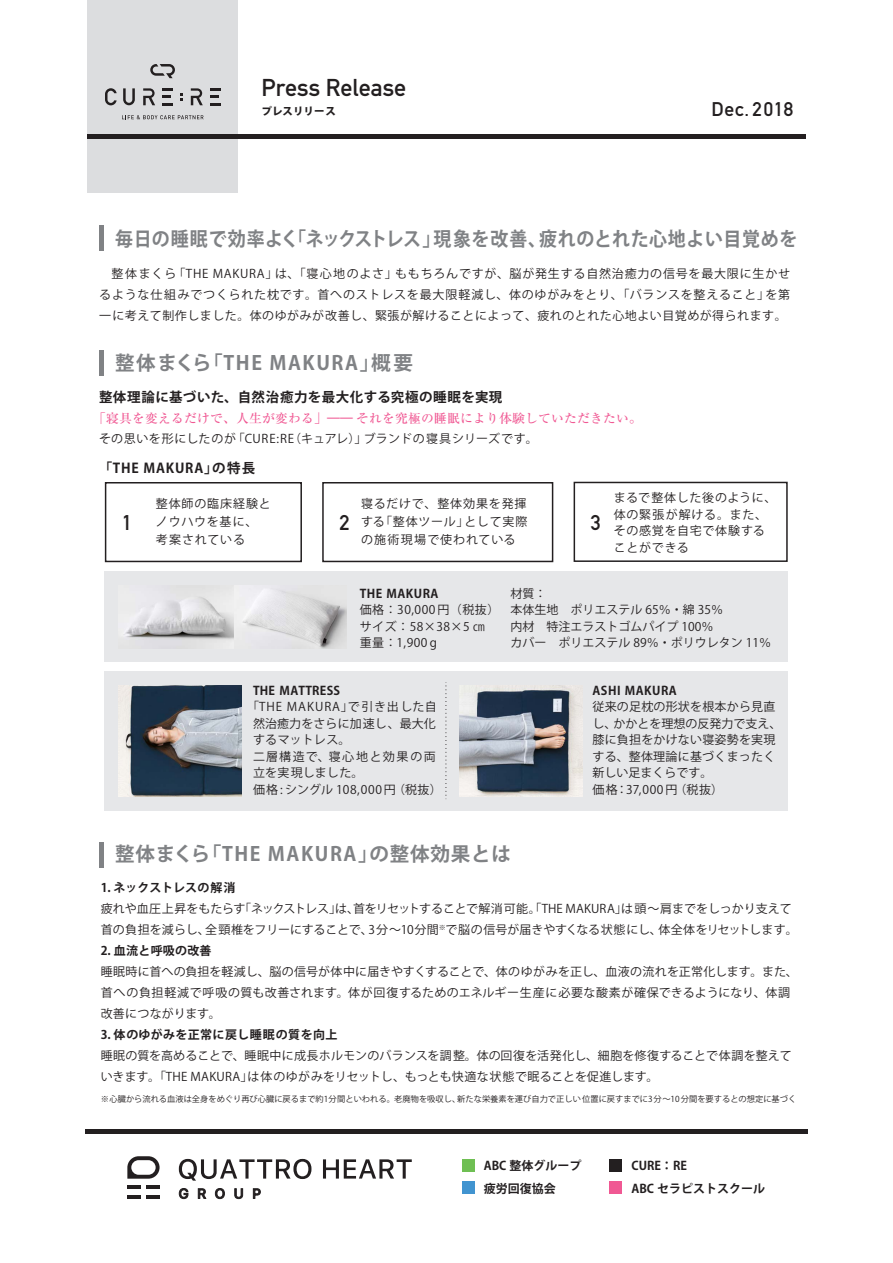
<style>
.page{position:relative;width:893px;height:1263px;background:#fff}
.page>*{position:absolute;margin:0;border:0;box-sizing:border-box;transform-origin:0 0}
.t1{font:700 24px "DIN Alternate";color:#231f20}
.t2{font:700 21px "DIN Alternate";color:#231f20}
.t3{font:700 19.5px "Koz Go Pr 6 N";letter-spacing:.04em;color:#808285;scale:.92 1}
.t4{font:700 19.5px "Koz Go Pr 6 N";letter-spacing:.04em;color:#808285}
.t5{font:700 19.5px "Koz Go Pr 6 N";letter-spacing:.08em;color:#808285}
.t6{font:700 19.5px "DIN Alternate";letter-spacing:.04em;color:#231f20}
.t7{font:700 13.5px "Koz Go Pr 6 N";letter-spacing:.04em;color:#231f20}
.t8{font:700 13.5px "Koz Go Pr 6 N";letter-spacing:.06em;color:#231f20}
.t9{font:500 12.75px "Ryumin Upr";letter-spacing:.02em;color:#f05893}
.t10{font:12px/16.5px "Koz Go Pr 6 N";letter-spacing:.02em;color:#231f20}
.t11{font:12px/16.5px "Koz Go Pr 6 N";color:#231f20}
.t12{font:12px/16.5px "Koz Go Pr 6 N";letter-spacing:.06em;color:#231f20}
.t13{font:12px/16.5px "Koz Go Pr 6 N";letter-spacing:.04em;color:#231f20}
.t14{font:700 12px/23px "Koz Go Pr 6 N";color:#231f20}
.t15{font:700 12px "Koz Go Pr 6 N";letter-spacing:.02em;color:#231f20}
.t16{font:700 12px "Koz Go Pr 6 N";letter-spacing:.04em;color:#231f20}
.t17{font:800 10.5px "Koz Go Pr 6 N";color:#231f20}
.t18{font:8.25px "Koz Go Pr 6 N";color:#231f20}
</style>
<div class="page">
<div style="left:85px;top:1129px;width:723px;height:5px;background:#231f20"></div>
<svg style="left:179px;top:1159px;width:132px;height:22px"></svg>
<svg style="left:323px;top:1159px;width:89px;height:19px"></svg>
<hr style="left:146px;top:1185px;width:14px;height:3px;background:#231f20">
<hr style="left:127px;top:1185px;width:14px;height:3px;background:#231f20">
<hr style="left:146px;top:1195px;width:14px;height:4px;background:#231f20">
<hr style="left:127px;top:1195px;width:14px;height:4px;background:#231f20">
<svg style="left:127px;top:1156px;width:33px;height:23px"></svg>
<svg style="left:179px;top:1188px;width:9px;height:11px"></svg>
<svg style="left:198px;top:1188px;width:8px;height:10px"></svg>
<svg style="left:215px;top:1188px;width:10px;height:11px"></svg>
<svg style="left:235px;top:1188px;width:8px;height:11px"></svg>
<svg style="left:253px;top:1188px;width:8px;height:10px"></svg>
<div style="left:462px;top:1159px;width:12px;height:12px;background:#6fbf53"></div>
<div style="left:462px;top:1182px;width:12px;height:12px;background:#4194d0"></div>
<div style="left:610px;top:1159px;width:12px;height:12px;background:#231f20"></div>
<div style="left:610px;top:1182px;width:12px;height:12px;background:#f05893"></div>
<div style="left:105px;top:572px;width:683px;height:90px;background:#e6e7e9"></div>
<img style="left:122px;top:588px;width:225px;height:60px">
<div style="left:105px;top:671px;width:683px;height:139px;background:#e6e7e9"></div>
<img style="left:118px;top:685px;width:124px;height:111px">
<img style="left:459px;top:685px;width:123px;height:111px">
<svg style="left:446px;top:682px;width:1px;height:117px"></svg>
<div style="left:87px;top:0;width:151px;height:193px;background:#dcdddf"></div>
<svg style="left:105px;top:88px;width:12px;height:17px"></svg>
<svg style="left:123px;top:88px;width:12px;height:17px"></svg>
<svg style="left:143px;top:88px;width:12px;height:17px"></svg>
<svg style="left:191px;top:88px;width:12px;height:17px"></svg>
<svg style="left:122px;top:115px;width:82px;height:4px"></svg>
<svg style="left:162px;top:88px;width:11px;height:17px"></svg>
<svg style="left:210px;top:88px;width:10px;height:17px"></svg>
<svg style="left:150px;top:64px;width:25px;height:14px"></svg>
<hr style="left:87px;top:135px;width:719px;height:4px;background:#231f20">
<div style="left:105px;top:482px;width:197px;height:80px;border:2px solid #231f20"></div>
<div style="left:322px;top:482px;width:231px;height:80px;border:2px solid #231f20"></div>
<div style="left:574px;top:482px;width:214px;height:80px;border:2px solid #231f20"></div>
<div style="left:99px;top:226px;width:5px;height:25px;background:#808285"></div>
<div style="left:99px;top:351px;width:5px;height:25px;background:#808285"></div>
<div style="left:99px;top:842px;width:5px;height:25px;background:#808285"></div>
<h1 class="t1" style="left:262px;top:69px;width:146px">Press Release</h1>
<p class="t17" style="left:262px;top:105px;width:76px">プレスリリース</p>
<h3 class="t6" style="left:711px;top:94px;width:83px">Dec. 2018</h3>
<h3 class="t3" style="left:115px;top:228px;width:743px">毎日の睡眠で効率よく「ネックストレス」現象を改善、疲れのとれた心地よい目覚めを</h3>
<p class="t10" style="left:99px;top:263px;width:692px;line-height:21px;text-align:justify;text-indent:12px">整体まくら「THE MAKURA」は、「寝心地のよさ」ももちろんですが、脳が発生する自然治癒力の信号を最大限に生かせるような仕組みでつくられた枕です。首へのストレスを最大限軽減し、体のゆがみをとり、「バランスを整えること」を第一に考えて制作しました。体のゆがみが改善し、緊張が解けることによって、疲れのとれた心地よい目覚めが得られます。</p>
<h3 class="t5" style="left:115px;top:352px;width:299px">整体まくら「THE MAKURA」概要</h3>
<p class="t7" style="left:99px;top:390px;width:405px">整体理論に基づいた、自然治癒力を最大化する究極の睡眠を実現</p>
<p class="t9" style="left:93px;top:408px;width:550px">「寝具を変えるだけで、人生が変わる」―― それを究極の睡眠により体験していただきたい。</p>
<p class="t13" style="left:99px;top:430px;width:440px">その思いを形にしたのが「CURE:RE（キュアレ）」ブランドの寝具シリーズです。</p>
<p class="t8" style="left:99px;top:460px;width:158px">「THE MAKURA」の特長</p>
<p class="t12" style="left:156px;top:495px;width:116px;line-height:18px">整体師の臨床経験とノウハウを基に、考案されている</p>
<h2 class="t2" style="left:122px;top:507px;width:12px">1</h2>
<h2 class="t2" style="left:340px;top:507px;width:12px">2</h2>
<p class="t10" style="left:361px;top:495px;width:168px;line-height:18px;text-align:justify">寝るだけで、整体効果を発揮する「整体ツール」として実際の施術現場で使われている</p>
<h2 class="t2" style="left:591px;top:507px;width:12px">3</h2>
<p class="t12" style="left:614px;top:490px;width:164px">まるで整体した後のように、体の緊張が解ける。また、その感覚を自宅で体験することができる</p>
<p class="t16" style="left:360px;top:586px;width:80px">THE MAKURA</p>
<p class="t13" style="left:360px;top:602px;width:141px">価格：30,000 円（税抜）サイズ：58×38×5 ㎝重量：1,900 g</p>
<p class="t11" style="left:511px;top:585px;width:262px">材質：<br>本体生地　ポリエステル 65％・綿 35％<br>内材　特注エラストゴムパイプ 100％<br>カバー　ポリエステル 89％・ポリウレタン 11％</p>
<p class="t15" style="left:253px;top:684px;width:89px">THE MATTRESS</p>
<p class="t12" style="left:253px;top:699px;width:190px;text-indent:-6px">「THE MAKURA」で引き出した自然治癒力をさらに加速し、最大化するマットレス。<br>二層構造で、寝心地と効果の両立を実現しました。<br>価格 : シングル 108,000円（税抜）</p>
<h3 class="t4" style="left:115px;top:843px;width:397px">整体まくら「THE MAKURA」の整体効果とは</h3>
<p class="t16" style="left:593px;top:684px;width:86px">ASHI MAKURA</p>
<p class="t10" style="left:593px;top:699px;width:190px">従来の足枕の形状を根本から見直し、かかとを理想の反発力で支え、膝に負担をかけない寝姿勢を実現する、整体理論に基づくまったく新しい足まくらです。<br>価格：37,000円（税抜）</p>
<p class="t14" style="left:101px;top:876px;width:136px">1. ネックストレスの解消</p>
<p class="t11" style="left:101px;top:898px;width:698px;line-height:21px">疲れや血圧上昇をもたらす「ネックストレス」は、首をリセットすることで解消可能。「THE MAKURA」は頭～肩までをしっかり支えて首の負担を減らし、全頸椎をフリーにすることで、3分～10分間<sup>※</sup>で脳の信号が届きやすくなる状態にし、体全体をリセットします。</p>
<p class="t15" style="left:101px;top:944px;width:112px">2. 血流と呼吸の改善</p>
<p class="t10" style="left:101px;top:961px;width:699px;line-height:21px">睡眠時に首への負担を軽減し、脳の信号が体中に届きやすくすることで、体のゆがみを正し、血液の流れを正常化します。また、首への負担軽減で呼吸の質も改善されます。体が回復するためのエネルギー生産に必要な酸素が確保できるようになり、体調改善につながります。</p>
<p class="t15" style="left:101px;top:1028px;width:238px">3. 体のゆがみを正常に戻し睡眠の質を向上</p>
<p class="t10" style="left:101px;top:1045px;width:693px;line-height:21px">睡眠の質を高めることで、睡眠中に成長ホルモンのバランスを調整。体の回復を活発化し、細胞を修復することで体調を整えていきます。「THE MAKURA」は体のゆがみをリセットし、もっとも快適な状態で眠ることを促進します。</p>
<p class="t18" style="left:101px;top:1094px;width:697px">※心臓から流れる血液は全身をめぐり再び心臓に戻るまで約1分間といわれる。老廃物を吸収し、新たな栄養素を運び自力で正しい位置に戻すまでに3分～10分間を要するとの想定に基づく</p>
<p class="t14" style="left:484px;top:1154px;width:99px">ABC 整体グループ疲労回復協会</p>
<p class="t14" style="left:631px;top:1154px;width:135px">CURE：RE<br>ABC セラピストスクール</p>
</div>
